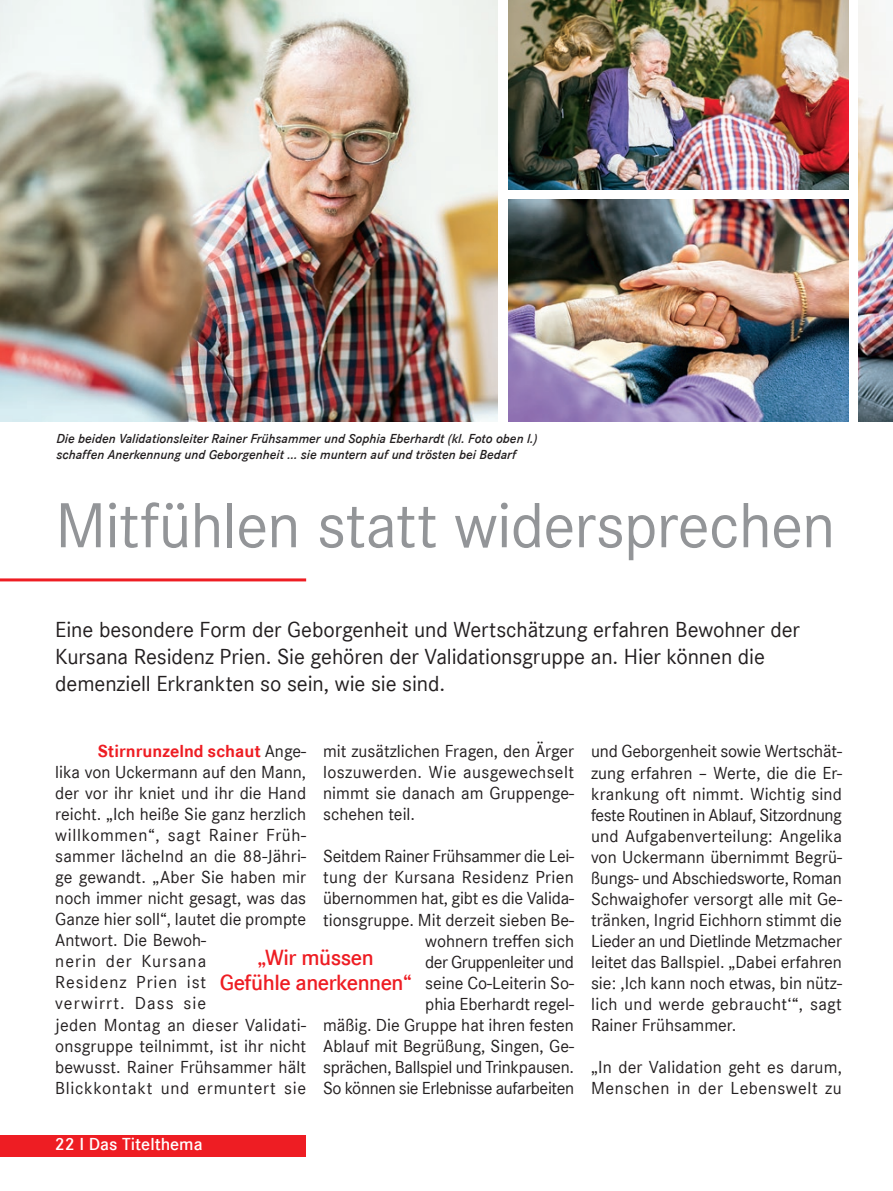
<style>
.page{position:relative;width:893px;height:1191px;background:#fff}
.page>*{position:absolute;margin:0;border:0;box-sizing:border-box;transform-origin:0 0}
.t1{font:66px "Corporate S";letter-spacing:-.015em;color:#939598}
.t2{font:600 22.65px/25.5px "Corporate S";letter-spacing:-.02em;color:#ee1d23;text-align:center}
.t3{font:22.5px/27px "Corporate S";letter-spacing:-.005em;color:#231f20}
.t4{font:18px/21px "Corporate S";color:#231f20;text-align:justify}
.t5{font:18px/21px "Corporate S";letter-spacing:.02em;color:#231f20}
.t6{font:600 18px "Corporate S";color:#fff}
.t7{font:italic 600 13.5px/16.5px "Corporate S";color:#231f20}
.s1{font-weight:700;color:#ee1d23}
</style>
<div class="page">
<img style="left:0;top:0;width:497px;height:421px">
<img style="left:859px;top:0;width:34px;height:421px">
<img style="left:508px;top:0;width:340px;height:189px">
<img style="left:508px;top:200px;width:340px;height:221px">
<hr style="left:0;top:578px;width:306px;height:3px;background:#ee1d23">
<div style="left:0;top:1135px;width:306px;height:21px;background:#ee1d23"></div>
<p class="t7" style="left:56px;top:430px;width:483px">Die beiden Validationsleiter Rainer Frühsammer und Sophia Eberhardt (kl. Foto oben l.) schaffen Anerkennung und Geborgenheit ... sie muntern auf und trösten bei Bedarf</p>
<h1 class="t1" style="left:55px;top:488px;width:781px">Mitfühlen statt widersprechen</h1>
<p class="t3" style="left:55px;top:616px;width:746px">Eine besondere Form der Geborgenheit und Wertschätzung erfahren Bewohner der<br>Kursana Residenz Prien. Sie gehören der Validationsgruppe an. Hier können die demenziell Erkrankten so sein, wie sie sind.</p>
<p class="t4" style="left:55px;top:741px;width:252px;text-align:left;text-indent:43px"><span class="s1">Stirnrunzelnd schaut</span> Ange&shy;lika von Uckermann auf den Mann, der vor ihr kniet und ihr die Hand reicht. „Ich heiße Sie ganz herzlich willkommen“, sagt Rainer Früh&shy;sammer lächelnd an die 88-Jähri&shy;ge gewandt. „Aber Sie haben mir noch immer nicht gesagt, was das<br>Ganze hier soll“, lautet die prompte<br>Antwort. Die Bewoh-<br>nerin der Kursana<br>Residenz Prien ist<br>verwirrt. Dass sie<br>jeden Montag an dieser Validati&shy;onsgruppe teilnimmt, ist ihr nicht bewusst. Rainer Frühsammer hält<br>Blickkontakt und ermuntert sie</p>
<p class="t4" style="left:323px;top:741px;width:252px">mit zusätzlichen Fragen, den Ärger loszuwerden. Wie ausgewechselt nimmt sie danach am Gruppenge&shy;schehen teil.</p>
<p class="t4" style="left:323px;top:846px;width:252px;text-align:right">Seitdem Rainer Frühsammer die Lei&shy;tung der Kursana Residenz Prien übernommen hat, gibt es die Valida&shy;tionsgruppe. Mit derzeit sieben Be&shy;wohnern treffen sich<br>der Gruppenleiter und<br>seine Co-Leiterin So-<br>phia Eberhardt regel-<br>mäßig. Die Gruppe hat ihren festen<br>Ablauf mit Begrüßung, Singen, Ge&shy;sprächen, Ballspiel und Trinkpausen.<br>So können sie Erlebnisse aufarbeiten</p>
<p class="t2" style="left:220px;top:944px;width:193px">„Wir müssen<br>Gefühle anerkennen“</p>
<p class="t4" style="left:591px;top:741px;width:252px">und Geborgenheit sowie Wertschät&shy;zung erfahren – Werte, die die Er&shy;krankung oft nimmt. Wichtig sind feste Routinen in Ablauf, Sitzordnung und Aufgabenverteilung: Angelika von Uckermann übernimmt Begrü&shy;ßungs- und Abschiedsworte, Roman Schwaighofer versorgt alle mit Ge&shy;tränken, Ingrid Eichhorn stimmt die Lieder an und Dietlinde Metzmacher leitet das Ballspiel. „Dabei erfahren sie: ,Ich kann noch etwas, bin nütz&shy;lich und werde gebraucht‘“, sagt Rainer Frühsammer.</p>
<p class="t5" style="left:591px;top:1056px;width:252px">„In der Validation geht es darum,<br>Menschen in der Lebenswelt zu</p>
<p class="t6" style="left:55px;top:1134px;width:149px">22 I Das Titelthema</p>
</div>
